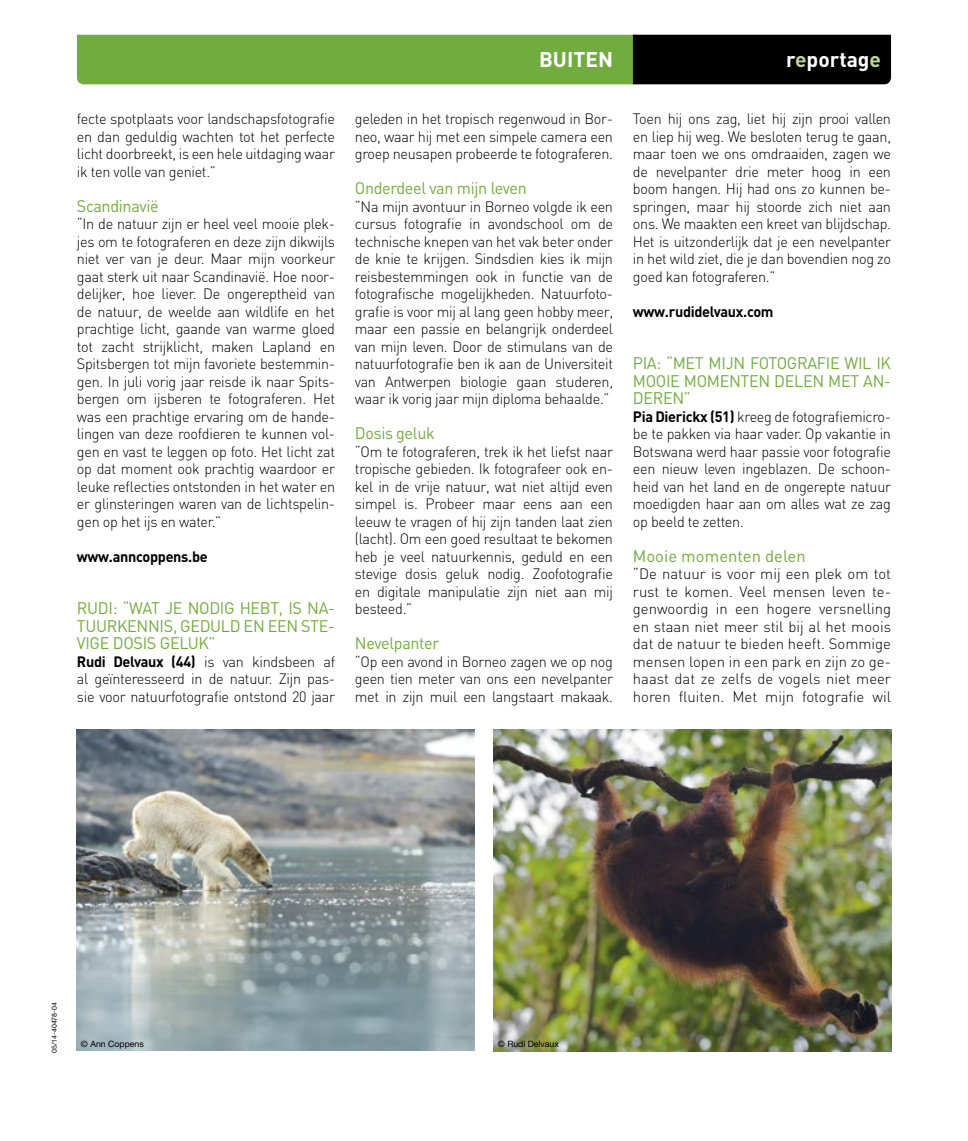
<style>
.page{position:relative;width:968px;height:1141px;background:#fff}
.page>*{position:absolute;margin:0;border:0;box-sizing:border-box;transform-origin:0 0}
.t1{font:700 21px "DIN";color:#fff}
.t2{font:16.62px/17.5px "DIN";letter-spacing:-.02em;color:#72ac3f;text-align:justify}
.t3{font:16.62px "DIN";color:#72ac3f}
.t4{font:300 14.88px/17.5px "DIN";letter-spacing:-.02em;color:#000;text-align:justify}
.t5{font:700 14.88px "DIN";letter-spacing:-.02em;color:#000}
.t6{font:8.75px "Helvetica Neue LT Std";color:#000}
.t7{font:7px "Helvetica Neue LT Std";color:#000}
.s1{font-weight:700}
.s2{color:#bed59c}
</style>
<div class="page">
<svg style="left:77px;top:35px;width:813px;height:49px;background:#4e762b"></svg>
<img style="left:77px;top:729px;width:397px;height:322px">
<img style="left:494px;top:729px;width:396px;height:323px">
<p class="t4" style="left:77px;top:110px;width:259px">fecte spotplaats voor landschapsfotografie en dan geduldig wachten tot het perfecte licht doorbreekt, is een hele uitdaging waar ik ten volle van geniet.”</p>
<p class="t2" style="left:77px;top:197px;width:83px">Scandinavië</p>
<p class="t4" style="left:77px;top:215px;width:259px">“In de natuur zijn er heel veel mooie plek&shy;jes om te fotograferen en deze zijn dikwijls niet ver van je deur. Maar mijn voorkeur gaat sterk uit naar Scandinavië. Hoe noor&shy;delijker, hoe liever. De ongereptheid van de natuur, de weelde aan wildlife en het prachtige licht, gaande van warme gloed tot zacht strijklicht, maken Lapland en Spitsbergen tot mijn favoriete bestemmin&shy;gen. In juli vorig jaar reisde ik naar Spits&shy;bergen om ijsberen te fotograferen. Het was een prachtige ervaring om de hande&shy;lingen van deze roofdieren te kunnen vol&shy;gen en vast te leggen op foto. Het licht zat op dat moment ook prachtig waardoor er leuke reflecties ontstonden in het water en er glinsteringen waren van de lichtspelin&shy;gen op het ijs en water.”</p>
<p class="t5" style="left:77px;top:547px;width:132px">www.anncoppens.be</p>
<p class="t2" style="left:77px;top:599px;width:259px">RUDI: “WAT JE NODIG HEBT, IS NA-TUURKENNIS, GEDULD EN EEN STE-VIGE DOSIS GELUK”</p>
<p class="t4" style="left:77px;top:653px;width:259px"><span class="s1">Rudi Delvaux (44)</span> is van kindsbeen af al geïnteresseerd in de natuur. Zijn pas&shy;sie voor natuurfotografie ontstond 20 jaar</p>
<h1 class="t1" style="left:539px;top:46px;width:75px">BUITEN</h1>
<h1 class="t1" style="left:786px;top:46px;width:96px">r<span class="s2">e</span>portag<span class="s2">e</span></h1>
<p class="t4" style="left:355px;top:110px;width:259px">geleden in het tropisch regenwoud in Bor&shy;neo, waar hij met een simpele camera een groep neusapen probeerde te fotograferen.</p>
<p class="t2" style="left:355px;top:179px;width:173px">Onderdeel van mijn leven</p>
<p class="t4" style="left:355px;top:198px;width:259px">“Na mijn avontuur in Borneo volgde ik een cursus fotografie in avondschool om de technische knepen van het vak beter onder de knie te krijgen. Sindsdien kies ik mijn reisbestemmingen ook in functie van de fotografische mogelijkheden. Natuurfoto&shy;grafie is voor mij al lang geen hobby meer, maar een passie en belangrijk onderdeel van mijn leven. Door de stimulans van de natuurfotografie ben ik aan de Universiteit van Antwerpen biologie gaan studeren, waar ik vorig jaar mijn diploma behaalde.”</p>
<p class="t2" style="left:355px;top:424px;width:81px">Dosis geluk</p>
<p class="t4" style="left:355px;top:443px;width:259px">“Om te fotograferen, trek ik het liefst naar tropische gebieden. Ik fotografeer ook en&shy;kel in de vrije natuur, wat niet altijd even simpel is. Probeer maar eens aan een leeuw te vragen of hij zijn tanden laat zien (lacht). Om een goed resultaat te bekomen heb je veel natuurkennis, geduld en een stevige dosis geluk nodig. Zoofotografie en digitale manipulatie zijn niet aan mij besteed.”</p>
<p class="t2" style="left:355px;top:634px;width:86px">Nevelpanter</p>
<p class="t4" style="left:355px;top:653px;width:259px">“Op een avond in Borneo zagen we op nog geen tien meter van ons een nevelpanter met in zijn muil een langstaart makaak.</p>
<p class="t4" style="left:632px;top:110px;width:259px">Toen hij ons zag, liet hij zijn prooi vallen en liep hij weg. We besloten terug te gaan, maar toen we ons omdraaiden, zagen we de nevelpanter drie meter hoog in een boom hangen. Hij had ons zo kunnen be&shy;springen, maar hij stoorde zich niet aan ons. We maakten een kreet van blijdschap.<br>Het is uitzonderlijk dat je een nevelpanter in het wild ziet, die je dan bovendien nog zo goed kan fotograferen.”</p>
<p class="t5" style="left:632px;top:302px;width:142px">www.rudidelvaux.com</p>
<p class="t2" style="left:632px;top:354px;width:259px">PIA: “MET MIJN FOTOGRAFIE WIL IK MOOIE MOMENTEN DELEN MET AN-DEREN”</p>
<p class="t4" style="left:632px;top:408px;width:259px"><span class="s1">Pia Dierickx (51)</span> kreeg de fotografiemicro&shy;be te pakken via haar vader. Op vakantie in Botswana werd haar passie voor fotografie een nieuw leven ingeblazen. De schoon&shy;heid van het land en de ongerepte natuur moedigden haar aan om alles wat ze zag op beeld te zetten.</p>
<p class="t3" style="left:632px;top:545px;width:174px">Mooie momenten delen</p>
<p class="t4" style="left:632px;top:565px;width:259px">“De natuur is voor mij een plek om tot rust te komen. Veel mensen leven te&shy;genwoordig in een hogere versnelling en staan niet meer stil bij al het moois dat de natuur te bieden heeft. Sommige mensen lopen in een park en zijn zo ge&shy;haast dat ze zelfs de vogels niet meer horen fluiten. Met mijn fotografie wil</p>
<p class="t7" style="left:50px;top:1053px;width:52px;rotate:-90deg">05/14-40478-04</p>
<p class="t6" style="left:81px;top:1038px;width:64px">© Ann Coppens</p>
<p class="t6" style="left:498px;top:1038px;width:63px">© Rudi Delvaux</p>
</div>
